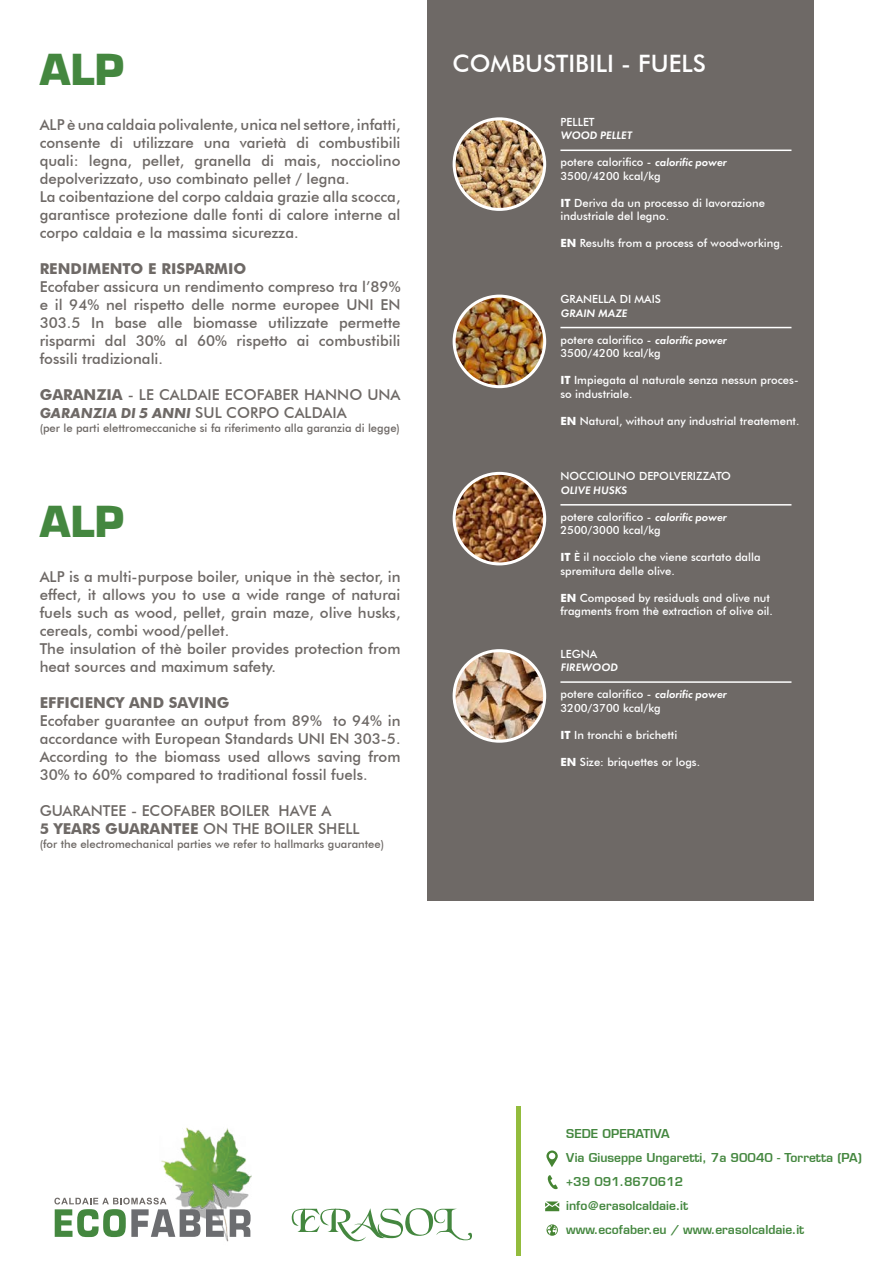
<style>
.page{position:relative;width:893px;height:1263px;background:#fff}
.page>*{position:absolute;margin:0;border:0;box-sizing:border-box;transform-origin:0 0}
.t1{font:900 46.5px "Eurostile";color:#44873f}
.t2{font:500 24px "Futura BT";color:#fff}
.t3{font:500 15px/18px "Futura BT";color:#6e6966}
.t4{font:700 15px "Futura BT";color:#6e6966}
.t5{font:italic 700 15px "Futura PT";color:#6e6966}
.t6{font:600 12px/24px "Eurostile";color:#44873f}
.t7{font:500 11.25px/13.5px "Futura BT";color:#fff}
.t8{font:500 11.25px "Futura BT";color:#6e6966}
.t9{font:italic 600 11.25px "Futura PT";color:#fff}
.s1{font-weight:700}
.s2{font-family:"Futura BT";font-weight:500;font-style:normal}
.s3{font-family:"Futura PT";font-weight:600;font-style:italic}
</style>
<div class="page">
<div style="left:427px;top:0;width:387px;height:901px;background:#6e6966"></div>
<img style="left:454px;top:119px;width:91px;height:90px;border-radius:45px">
<div style="left:453px;top:117px;width:93px;height:94px;border:3px solid #fff;border-radius:50%"></div>
<img style="left:454px;top:296px;width:91px;height:91px;border-radius:45px">
<div style="left:453px;top:295px;width:93px;height:93px;border:3px solid #fff;border-radius:50%"></div>
<img style="left:454px;top:473px;width:91px;height:91px;border-radius:45px">
<div style="left:453px;top:472px;width:93px;height:93px;border:3px solid #fff;border-radius:50%"></div>
<img style="left:454px;top:651px;width:91px;height:90px;border-radius:45px">
<div style="left:453px;top:649px;width:93px;height:94px;border:3px solid #fff;border-radius:50%"></div>
<hr style="left:560px;top:150px;width:231px;height:1px;background:#fff">
<hr style="left:560px;top:327px;width:231px;height:1px;background:#fff">
<hr style="left:560px;top:504px;width:231px;height:2px;background:#fff">
<hr style="left:560px;top:681px;width:231px;height:2px;background:#fff">
<hr style="left:516px;top:1106px;width:4px;height:149px;background:#93bc3d">
<svg style="left:546px;top:1150px;width:12px;height:17px"></svg>
<svg style="left:547px;top:1175px;width:11px;height:14px"></svg>
<svg style="left:545px;top:1201px;width:14px;height:10px"></svg>
<svg style="left:546px;top:1224px;width:12px;height:12px"></svg>
<img style="left:161px;top:1127px;width:91px;height:115px">
<svg style="left:54px;top:1198px;width:146px;height:39px"></svg>
<svg style="left:206px;top:1209px;width:18px;height:28px"></svg>
<svg style="left:230px;top:1209px;width:21px;height:28px"></svg>
<svg style="left:292px;top:1208px;width:180px;height:33px"></svg>
<h1 class="t1" style="left:40px;top:44px;width:86px">ALP</h1>
<p class="t3" style="left:40px;top:116px;width:362px">ALP è una caldaia polivalente, unica nel settore, infatti, consente di utilizzare una varietà di combustibili quali: legna, pellet, granella di mais, nocciolino depolverizzato, uso combinato pellet / legna.<br>La coibentazione del corpo caldaia grazie alla scocca, garantisce protezione dalle fonti di calore interne al corpo caldaia e la massima sicurezza.</p>
<p class="t4" style="left:40px;top:260px;width:208px">RENDIMENTO E RISPARMIO</p>
<p class="t3" style="left:40px;top:278px;width:362px;text-align:justify">Ecofaber assicura un rendimento compreso tra l’89% e il 94% nel rispetto delle norme europee UNI EN 303.5 In base alle biomasse utilizzate permette risparmi dal 30% al 60% rispetto ai combustibili fossili tradizionali.</p>
<p class="t3" style="left:40px;top:386px;width:362px"><span class="s1">GARANZIA</span> - LE CALDAIE ECOFABER HANNO UNA</p>
<p class="t5" style="left:40px;top:404px;width:308px">GARANZIA DI 5 ANNI <span class="s2">SUL CORPO CALDAIA</span></p>
<p class="t8" style="left:40px;top:421px;width:362px">(per le parti elettromeccaniche si fa riferimento alla garanzia di legge)</p>
<h1 class="t1" style="left:40px;top:496px;width:86px">ALP</h1>
<p class="t3" style="left:40px;top:568px;width:362px">ALP is a multi-purpose boiler, unique in thè sector, in effect, it allows you to use a wide range of naturai fuels such as wood, pellet, grain maze, olive husks, cereals, combi wood/pellet.<br>The insulation of thè boiler provides protection from heat sources and maximum safety.</p>
<p class="t4" style="left:40px;top:694px;width:191px">EFFICIENCY AND SAVING</p>
<p class="t3" style="left:40px;top:712px;width:362px;text-align:justify">Ecofaber guarantee an output from 89% to 94% in accordance with European Standards UNI EN 303-5.<br>According to the biomass used allows saving from 30% to 60% compared to traditional fossil fuels.</p>
<p class="t3" style="left:40px;top:802px;width:321px">GUARANTEE - ECOFABER BOILER HAVE A<br><span class="s1">5 YEARS GUARANTEE</span> ON THE BOILER SHELL</p>
<p class="t8" style="left:40px;top:837px;width:346px">(for the electromechanical parties we refer to hallmarks guarantee)</p>
<h2 class="t2" style="left:453px;top:48px;width:255px">COMBUSTIBILI - FUELS</h2>
<p class="t7" style="left:560px;top:115px;width:36px">PELLET</p>
<p class="t9" style="left:560px;top:128px;width:73px">WOOD PELLET</p>
<p class="t7" style="left:560px;top:156px;width:168px">potere calorifico - <span class="s3">calorific power<br></span>3500/4200 kcal/kg</p>
<p class="t7" style="left:560px;top:196px;width:206px"><span class="s1">IT</span> Deriva da un processo di lavorazione industriale del legno.</p>
<p class="t7" style="left:560px;top:237px;width:224px"><span class="s1">EN</span> Results from a process of woodworking.</p>
<p class="t7" style="left:560px;top:292px;width:102px">GRANELLA DI MAIS</p>
<p class="t9" style="left:560px;top:306px;width:68px">GRAIN MAZE</p>
<p class="t7" style="left:560px;top:333px;width:168px">potere calorifico - <span class="s3">calorific power<br></span>3500/4200 kcal/kg</p>
<p class="t7" style="left:560px;top:373px;width:240px"><span class="s1">IT</span> Impiegata al naturale senza nessun proces&shy;so industriale.</p>
<p class="t7" style="left:560px;top:414px;width:240px"><span class="s1">EN</span> Natural, without any industrial treatement.</p>
<p class="t7" style="left:560px;top:470px;width:172px">NOCCIOLINO DEPOLVERIZZATO</p>
<p class="t9" style="left:560px;top:483px;width:68px">OLIVE HUSKS</p>
<p class="t7" style="left:560px;top:510px;width:168px">potere calorifico - <span class="s3">calorific power<br></span>2500/3000 kcal/kg</p>
<p class="t7" style="left:560px;top:551px;width:202px"><span class="s1">IT</span> È il nocciolo che viene scartato dalla spremitura delle olive.</p>
<p class="t7" style="left:560px;top:591px;width:214px"><span class="s1">EN</span> Composed by residuals and olive nut fragments from thè extraction of olive oil.</p>
<p class="t7" style="left:560px;top:647px;width:38px">LEGNA</p>
<p class="t9" style="left:560px;top:660px;width:59px">FIREWOOD</p>
<p class="t7" style="left:560px;top:687px;width:168px">potere calorifico - <span class="s3">calorific power<br></span>3200/3700 kcal/kg</p>
<p class="t7" style="left:560px;top:728px;width:118px"><span class="s1">IT</span> In tronchi e brichetti</p>
<p class="t7" style="left:560px;top:755px;width:141px"><span class="s1">EN</span> Size: briquettes or logs.</p>
<p class="t6" style="left:566px;top:1121px;width:297px">SEDE OPERATIVA<br>Via Giuseppe Ungaretti, 7a 90040 - Torretta (PA) +39 091.8670612<br>info@erasolcaldaie.it<br>www.ecofaber.eu / www.erasolcaldaie.it</p>
</div>
